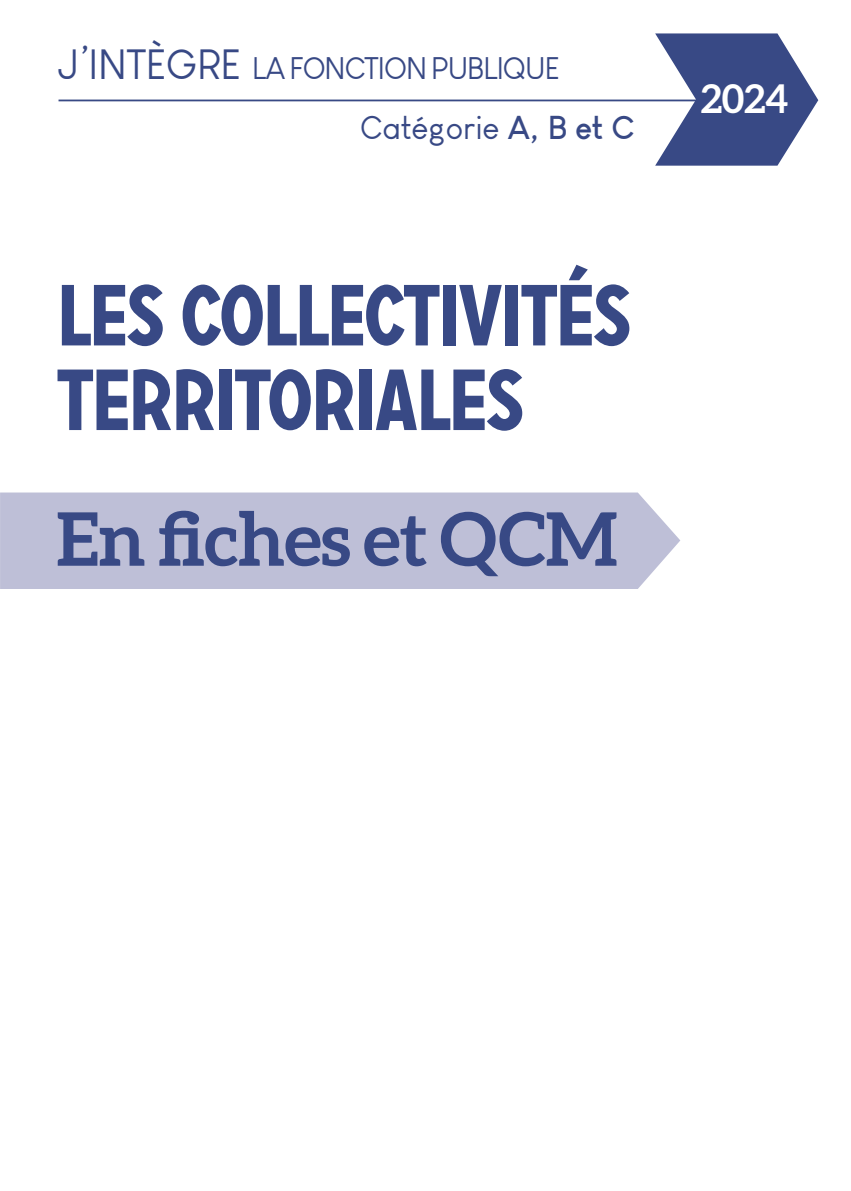
<style>
.page{position:relative;width:851px;height:1191px;background:#fff}
.page>*{position:absolute;margin:0;border:0;box-sizing:border-box;transform-origin:0 0}
.t1{font:700 86.4px/84.6px "Carrosserie";letter-spacing:-.04em;color:#384985}
.t2{font:700 73.8px "Aleo";letter-spacing:-.01em;color:#384985}
.t3{font:41.4px "Louis George Cafe";letter-spacing:-.005em;color:#384985}
.t4{font:700 39.6px "Aleo";color:#fff}
.t5{font:32.4px "Louis George Cafe";color:#384985}
.t6{font:30.6px "Louis George Cafe";letter-spacing:-.03em;color:#384985}
.s1{font-weight:700}
</style>
<div class="page">
<hr style="left:58px;top:100px;width:638px;height:1px;background:#384985">
<svg style="left:655px;top:33px;width:163px;height:133px"></svg>
<div style="left:0;top:492px;width:680px;height:97px;background:#bebfd7"></div>
<p class="t3" style="left:58px;top:39px;width:184px">J’INTÈGRE</p>
<p class="t6" style="left:252px;top:50px;width:309px">LA FONCTION PUBLIQUE</p>
<p class="t5" style="left:360px;top:108px;width:276px">Catégorie <span class="s1">A, B et C</span></p>
<p class="t1" style="left:56px;top:273px;width:577px">LES COLLECTIVITÉS<br>TERRITORIALES</p>
<p class="t2" style="left:56px;top:496px;width:563px">En fiches et QCM</p>
<p class="t4" style="left:700px;top:76px;width:89px">2024</p>
</div>
